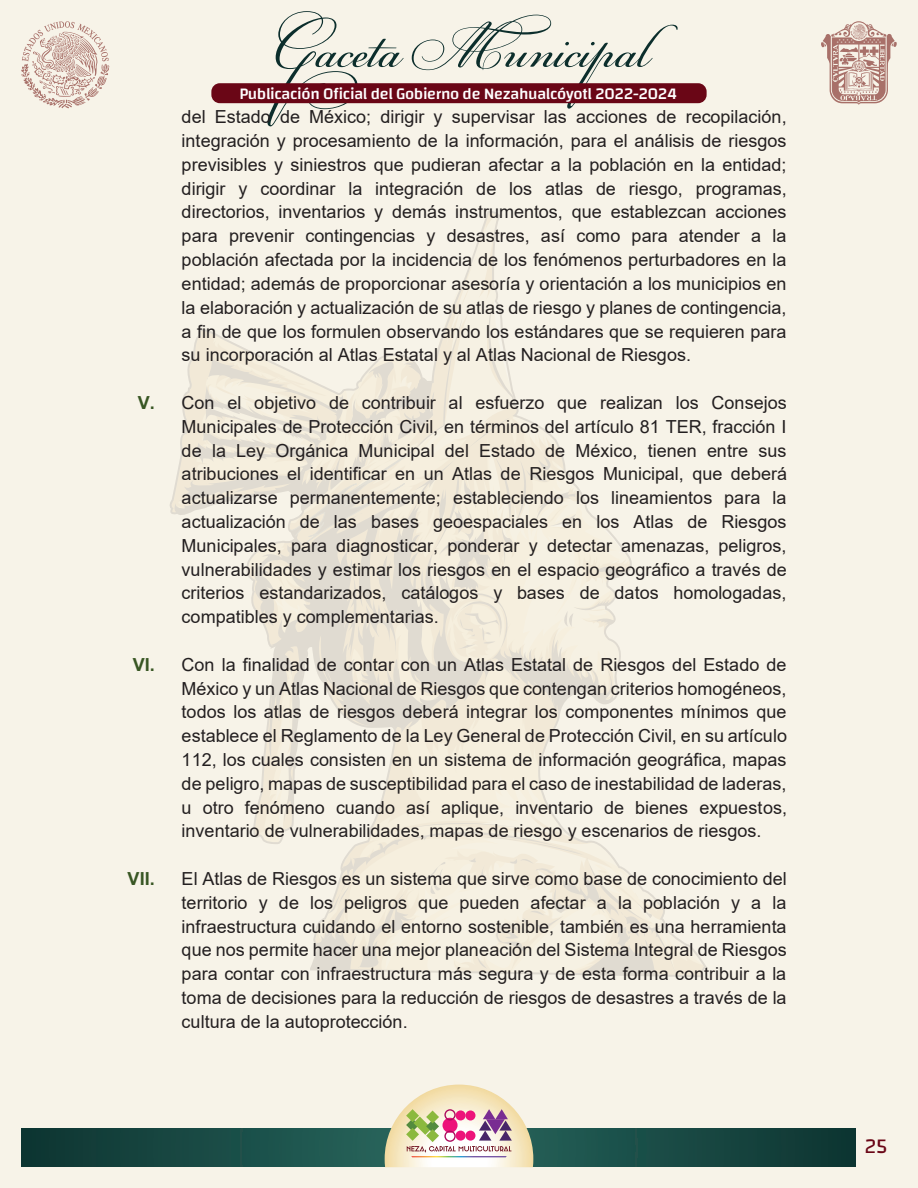
<style>
.page{position:relative;width:918px;height:1188px;background:#f7f3e8}
.page>*{position:absolute;margin:0;border:0;box-sizing:border-box;transform-origin:0 0}
.t1{font:71.1px "PF Champion Script Pro";color:#0c2e2c}
.t2{font:21px "Changa";color:#6a0616}
.t3{font:18px/23.9px "Arial";color:#231f20;text-align:justify}
.t4{font:700 18px "Arial";color:#385623}
.t5{font:500 16.35px "Changa";letter-spacing:-.02em;color:#fff}
.s1{font-weight:700;color:#385623}
</style>
<div class="page">
<svg style="left:21px;top:1128px;width:834px;height:39px;background:#184943"></svg>
<svg style="left:385px;top:1085px;width:148px;height:82px"></svg>
<svg style="left:21px;top:21px;width:88px;height:87px"></svg>
<svg style="left:821px;top:21px;width:76px;height:84px"></svg>
<div style="left:211px;top:83px;width:496px;height:20px;background:#6a0616;border-radius:8px"></div>
<svg style="left:170px;top:211px;width:535px;height:765px"></svg>
<h1 class="t1" style="left:270px;top:1px;width:379px">Gaceta Municipal</h1>
<p class="t5" style="left:239px;top:84px;width:439px">Publicación Oficial del Gobierno de Nezahualcóyotl 2022-2024</p>
<p class="t3" style="left:182px;top:105px;width:607px">del Estado de México; dirigir y supervisar las acciones de recopilación, integración y procesamiento de la información, para el análisis de riesgos previsibles y siniestros que pudieran afectar a la población en la entidad; dirigir y coordinar la integración de los atlas de riesgo, programas, directorios, inventarios y demás instrumentos, que establezcan acciones para prevenir contingencias y desastres, así como para atender a la población afectada por la incidencia de los fenómenos perturbadores en la entidad; además de proporcionar asesoría y orientación a los municipios en la elaboración y actualización de su atlas de riesgo y planes de contingencia, a fin de que los formulen observando los estándares que se requieren para su incorporación al Atlas Estatal y al Atlas Nacional de Riesgos.</p>
<p class="t3" style="left:182px;top:390px;width:607px;text-indent:-44px"><span class="s1">V.</span> Con el objetivo de contribuir al esfuerzo que realizan los Consejos Municipales de Protección Civil, en términos del artículo 81 TER, fracción I de la Ley Orgánica Municipal del Estado de México, tienen entre sus atribuciones el identificar en un Atlas de Riesgos Municipal, que deberá actualizarse permanentemente; estableciendo los lineamientos para la actualización de las bases geoespaciales en los Atlas de Riesgos Municipales, para diagnosticar, ponderar y detectar amenazas, peligros, vulnerabilidades y estimar los riesgos en el espacio geográfico a través de criterios estandarizados, catálogos y bases de datos homologadas, compatibles y complementarias.</p>
<p class="t3" style="left:182px;top:652px;width:607px;text-indent:-49px"><span class="s1">VI.</span> Con la finalidad de contar con un Atlas Estatal de Riesgos del Estado de México y un Atlas Nacional de Riesgos que contengan criterios homogéneos, todos los atlas de riesgos deberá integrar los componentes mínimos que establece el Reglamento de la Ley General de Protección Civil, en su artículo 112, los cuales consisten en un sistema de información geográfica, mapas de peligro, mapas de susceptibilidad para el caso de inestabilidad de laderas, u otro fenómeno cuando así aplique, inventario de bienes expuestos, inventario de vulnerabilidades, mapas de riesgo y escenarios de riesgos.</p>
<p class="t4" style="left:128px;top:866px;width:29px">VII.</p>
<p class="t3" style="left:182px;top:867px;width:607px">El Atlas de Riesgos es un sistema que sirve como base de conocimiento del territorio y de los peligros que pueden afectar a la población y a la infraestructura cuidando el entorno sostenible, también es una herramienta que nos permite hacer una mejor planeación del Sistema Integral de Riesgos para contar con infraestructura más segura y de esta forma contribuir a la toma de decisiones para la reducción de riesgos de desastres a través de la cultura de la autoprotección.</p>
<p class="t2" style="left:865px;top:1134px;width:24px">25</p>
</div>
